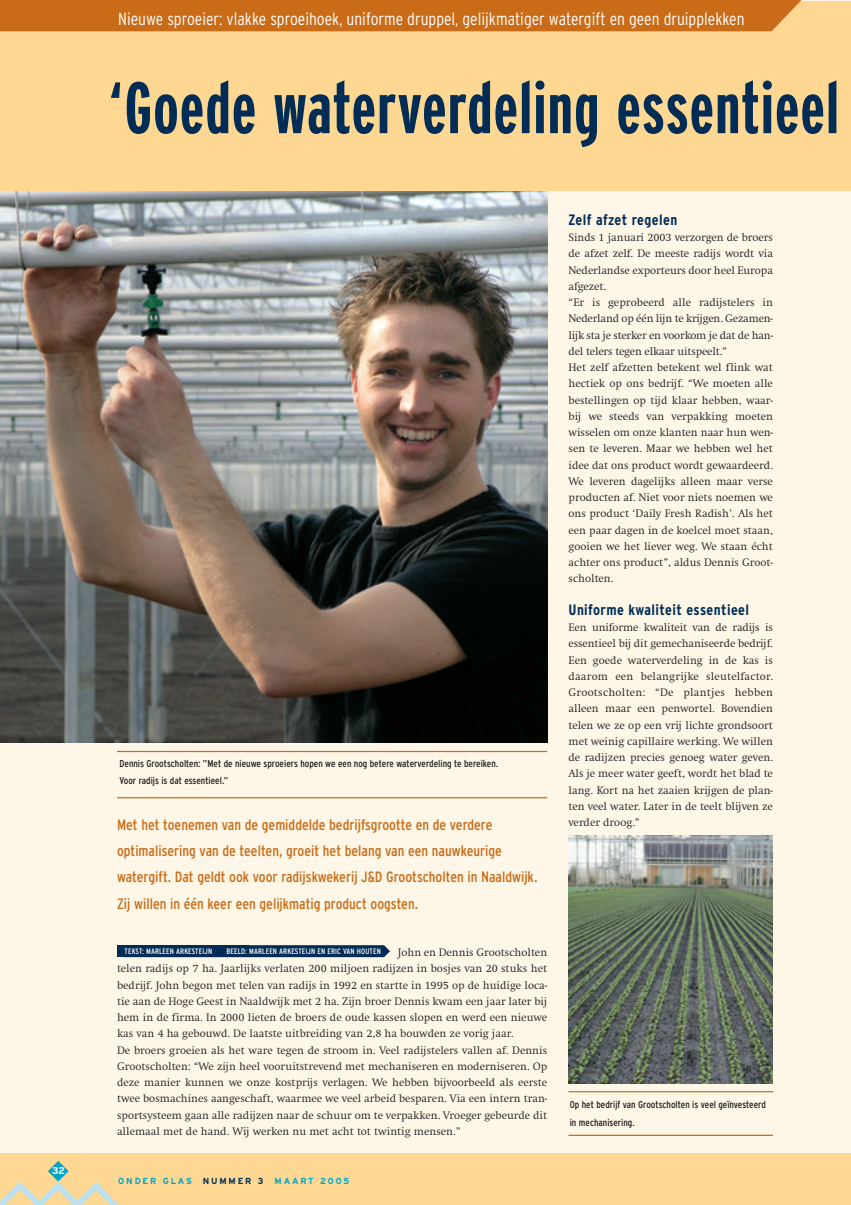
<style>
.page{position:relative;width:851px;height:1205px;background:#fff}
.page>*{position:absolute;margin:0;border:0;box-sizing:border-box;transform-origin:0 0}
.t1{font:700 extra-condensed 72.5px "Interstate";letter-spacing:.015em;color:#002c55}
.t2{font:300 condensed 17.5px "Interstate";color:#fff}
.t3{font:condensed 15px/26.2px "Interstate";color:#ca6c17}
.t4{font:700 condensed 15px "Interstate";letter-spacing:.025em;color:#002c55}
.t5{font:300 11.25px/16.2px "Swift";color:#231f20}
.t6{font:condensed 10px/17.5px "Interstate";color:#231f20}
.t7{font:700 10px "Interstate";color:#fff}
.t8{font:700 8.75px "Interstate";letter-spacing:.205em;color:#00a4ca}
.t9{font:700 8.75px "Interstate";letter-spacing:.205em;color:#002c55}
.t10{font:condensed 7.88px "Interstate";letter-spacing:.015em;color:#fff}
</style>
<div class="page">
<div style="left:0;top:1px;width:850px;height:1204px;background:#fef7e8"></div>
<img style="left:0;top:190px;width:547px;height:553px">
<div style="left:0;top:1px;width:850px;height:189px;background:#fed893"></div>
<div style="left:0;top:1153px;width:850px;height:52px;background:#fed893"></div>
<svg style="left:0;top:1161px;width:119px;height:44px"></svg>
<svg style="left:248px;top:945px;width:142px;height:12px;background:#09335a"></svg>
<div style="left:117px;top:945px;width:131px;height:12px;background:#002c55"></div>
<hr style="left:117px;top:751px;width:430px;height:1px;background:#ca6c17">
<hr style="left:117px;top:797px;width:430px;height:1px;background:#ca6c17">
<div style="left:0;top:1px;width:801px;height:30px;background:#ca6c17"></div>
<img style="left:568px;top:836px;width:204px;height:247px">
<hr style="left:568px;top:1091px;width:204px;height:1px;background:#ca6c17">
<hr style="left:568px;top:1134px;width:204px;height:2px;background:#ca6c17">
<p class="t7" style="left:52px;top:1167px;width:14px">32</p>
<h2 class="t2" style="left:118px;top:12px;width:627px">Nieuwe sproeier: vlakke sproeihoek, uniforme druppel, gelijkmatiger watergift en geen druipplekken</h2>
<h1 class="t1" style="left:108px;top:81px;width:732px">‘Goede waterverdeling essentieel</h1>
<p class="t6" style="left:119px;top:755px;width:380px">Dennis Grootscholten: ”Met de nieuwe sproeiers hopen we een nog betere waterverdeling te bereiken.<br>Voor radijs is dat essentieel.”</p>
<h3 class="t4" style="left:568px;top:214px;width:110px">Zelf afzet regelen</h3>
<p class="t5" style="left:568px;top:230px;width:206px">Sinds 1 januari 2003 verzorgen de broers de afzet zelf. De meeste radijs wordt via Nederlandse exporteurs door heel Europa afgezet.<br>“Er is geprobeerd alle radijstelers in Nederland op één lijn te krijgen. Gezamen&shy;lijk sta je sterker en voorkom je dat de han&shy;del telers tegen elkaar uitspeelt.”<br>Het zelf afzetten betekent wel flink wat hectiek op ons bedrijf. “We moeten alle bestellingen op tijd klaar hebben, waar&shy;bij we steeds van verpakking moeten wisselen om onze klanten naar hun wen&shy;sen te leveren. Maar we hebben wel het idee dat ons product wordt gewaardeerd.<br>We leveren dagelijks alleen maar verse producten af. Niet voor niets noemen we ons product ‘Daily Fresh Radish’. Als het een paar dagen in de koelcel moet staan, gooien we het liever weg. We staan écht achter ons product”, aldus Dennis Groot&shy;scholten.</p>
<h3 class="t4" style="left:568px;top:604px;width:182px">Uniforme kwaliteit essentieel</h3>
<p class="t5" style="left:568px;top:620px;width:206px;text-align:justify">Een uniforme kwaliteit van de radijs is essentieel bij dit gemechaniseerde bedrijf.<br>Een goede waterverdeling in de kas is daarom een belangrijke sleutelfactor.<br>Grootscholten: “De plantjes hebben alleen maar een penwortel. Bovendien telen we ze op een vrij lichte grondsoort met weinig capillaire werking. We willen de radijzen precies genoeg water geven.<br>Als je meer water geeft, wordt het blad te lang. Kort na het zaaien krijgen de plan&shy;ten veel water. Later in de teelt blijven ze</p>
<h3 class="t3" style="left:117px;top:813px;width:377px">Met het toenemen van de gemiddelde bedrijfsgrootte en de verdere</h3>
<p class="t5" style="left:568px;top:815px;width:73px">verder droog.”</p>
<h3 class="t3" style="left:117px;top:839px;width:422px">optimalisering van de teelten, groeit het belang van een nauwkeurige watergift. Dat geldt ook voor radijskwekerij J&amp;D Grootscholten in Naaldwijk.<br>Zij willen in één keer een gelijkmatig product oogsten.</h3>
<p class="t5" style="left:117px;top:945px;width:431px;text-indent:281px">John en Dennis Grootscholten telen radijs op 7 ha. Jaarlijks verlaten 200 miljoen radijzen in bosjes van 20 stuks het bedrijf. John begon met telen van radijs in 1992 en startte in 1995 op de huidige loca&shy;tie aan de Hoge Geest in Naaldwijk met 2 ha. Zijn broer Dennis kwam een jaar later bij hem in de firma. In 2000 lieten de broers de oude kassen slopen en werd een nieuwe kas van 4 ha gebouwd. De laatste uitbreiding van 2,8 ha bouwden ze vorig jaar.<br>De broers groeien als het ware tegen de stroom in. Veel radijstelers vallen af. Dennis Grootscholten: “We zijn heel vooruitstrevend met mechaniseren en moderniseren. Op deze manier kunnen we onze kostprijs verlagen. We hebben bijvoorbeeld als eerste twee bosmachines aangeschaft, waarmee we veel arbeid besparen. Via een intern tran&shy;sportsysteem gaan alle radijzen naar de schuur om te verpakken. Vroeger gebeurde dit allemaal met de hand. Wij werken nu met acht tot twintig mensen.”</p>
<p class="t10" style="left:125px;top:948px;width:89px">TEKST: MARLEEN ARKESTEIJN</p>
<p class="t10" style="left:226px;top:948px;width:156px">BEELD: MARLEEN ARKESTEIJN EN ERIC VAN HOUTEN</p>
<p class="t8" style="left:118px;top:1177px;width:75px">ONDER GLAS</p>
<p class="t9" style="left:203px;top:1177px;width:62px">NUMMER 3</p>
<p class="t8" style="left:274px;top:1177px;width:76px">MAART 2005</p>
<p class="t6" style="left:569px;top:1097px;width:198px">Op het bedrijf van Grootscholten is veel geïnvesteerd in mechanisering.</p>
</div>
